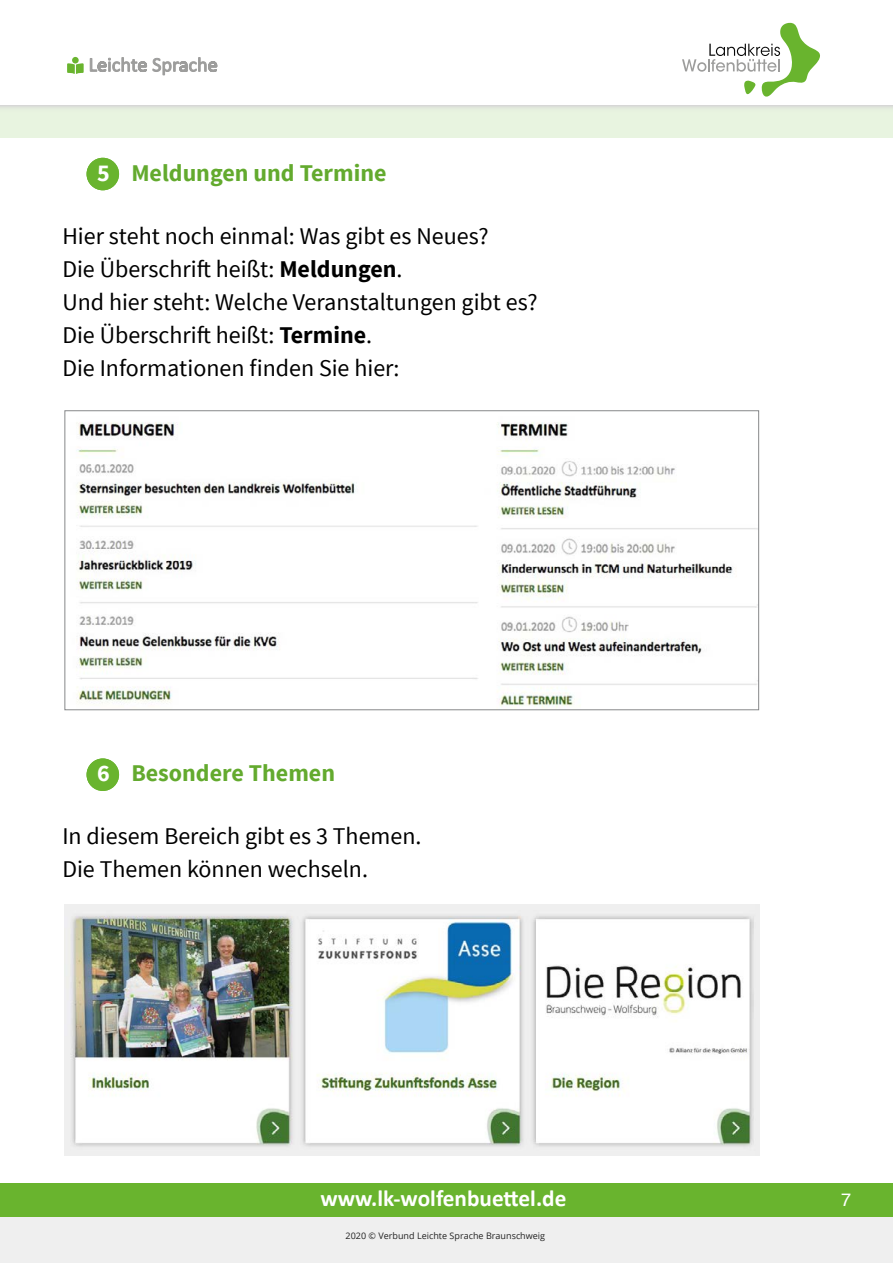
<style>
.page{position:relative;width:893px;height:1263px;background:#fff}
.page>*{position:absolute;margin:0;border:0;box-sizing:border-box;transform-origin:0 0}
.t1{font:24px/33px "Source Sans Pro";color:#000}
.t2{font:700 24px "Source Sans Pro";color:#63aa2e}
.t3{font:700 23.25px "Calibri";color:#fff}
.t4{font:18px "Helvetica";color:#fff}
.t5{font:9px "Open Sans";color:#222}
.s1{color:#fff}
.s2{font-weight:700}
</style>
<div class="page">
<div style="left:0;top:1183px;width:893px;height:36px;background:#69b42e"></div>
<div style="left:0;top:1217px;width:893px;height:46px;background:#efefef"></div>
<div style="left:0;top:105px;width:893px;height:32px;background:linear-gradient(to right,#e7f3df,#e7f3df)"></div>
<svg style="left:682px;top:22px;width:138px;height:75px"></svg>
<svg style="left:90px;top:57px;width:127px;height:19px"></svg>
<svg style="left:67px;top:63px;width:17px;height:11px"></svg>
<div style="left:72px;top:57px;width:7px;height:7px;background:#69b42e;border-radius:50%"></div>
<div style="left:87px;top:758px;width:32px;height:33px;background:#69b42e;border-radius:50%"></div>
<div style="left:87px;top:158px;width:32px;height:32px;background:#69b42e;border-radius:50%"></div>
<img style="left:76px;top:422px;width:681px;height:286px">
<img style="left:64px;top:905px;width:695px;height:250px">
<p class="t2" style="left:97px;top:157px;width:291px"><span class="s1">5</span> Meldungen und Termine</p>
<p class="t1" style="left:62px;top:220px;width:477px">Hier steht noch einmal: Was gibt es Neues?<br>Die Überschrift heißt: <span class="s2">Meldungen</span>.<br>Und hier steht: Welche Veranstaltungen gibt es?<br>Die Überschrift heißt: <span class="s2">Termine</span>.<br>Die Informationen finden Sie hier:</p>
<p class="t2" style="left:97px;top:757px;width:239px"><span class="s1">6</span> Besondere Themen</p>
<p class="t1" style="left:62px;top:820px;width:361px">In diesem Bereich gibt es 3 Themen.<br>Die Themen können wechseln.</p>
<p class="t3" style="left:320px;top:1183px;width:248px">www.lk-wolfenbuettel.de</p>
<p class="t5" style="left:345px;top:1229px;width:201px">2020 © Verbund Leichte Sprache Braunschweig</p>
<p class="t4" style="left:841px;top:1185px;width:12px">7</p>
</div>
